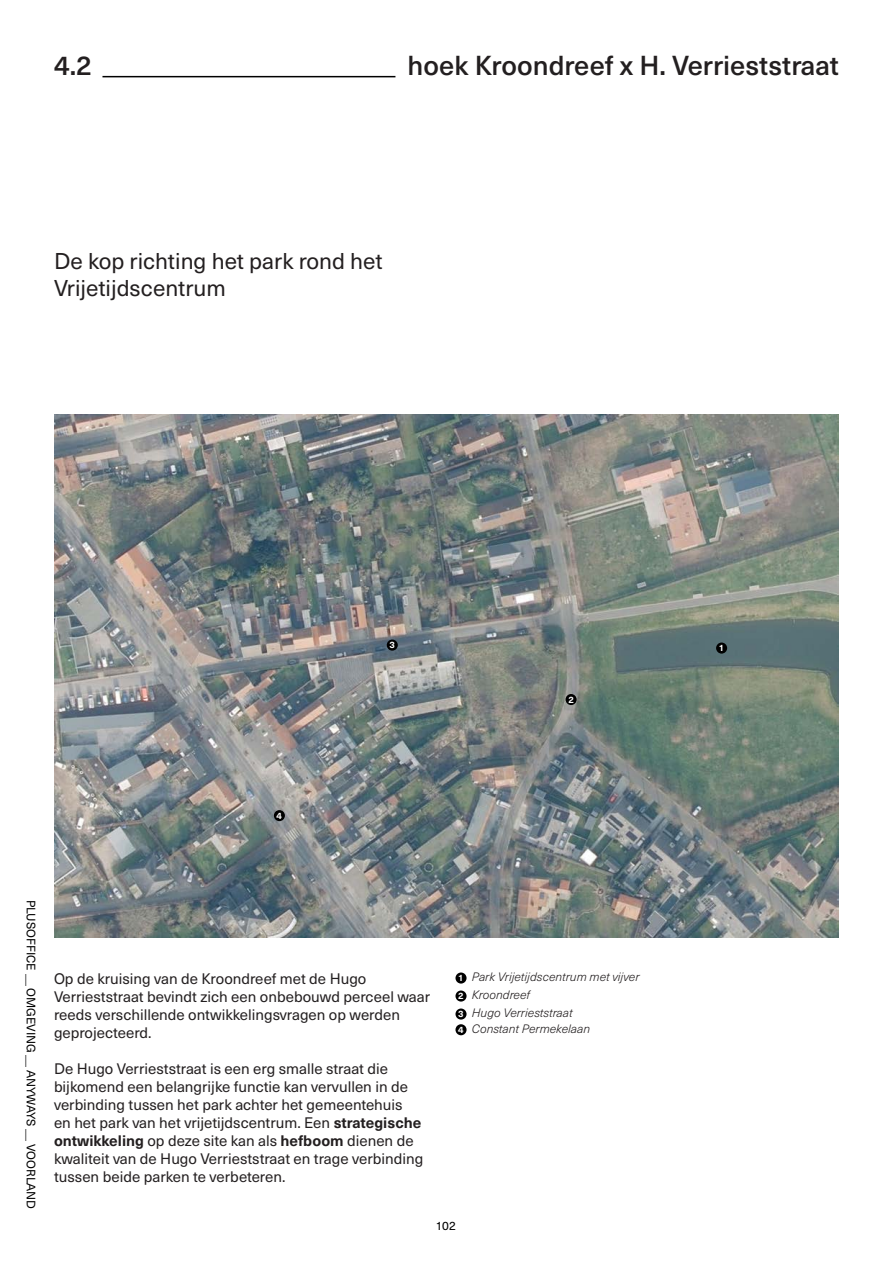
<style>
.page{position:relative;width:893px;height:1263px;background:#fff}
.page>*{position:absolute;margin:0;border:0;box-sizing:border-box;transform-origin:0 0}
.TITEL{font:500 27px "Neue Haas Unica W1 G";color:#231f20}
.ONDERTITEL{font:22.5px/27px "Neue Haas Unica W1 G";color:#231f20}
.BODY{font:15px/18px "Neue Haas Unica W1 G";color:#231f20}
.BODY-2{font:italic 300 12px "Neue Haas Unica W1 G";color:#231f20}
.t1{font:12px "Neue Haas Unica W1 G";color:#000}
.ANNO_Titel{font:700 9.15px "Neue Haas Unica W1 G";color:#fff}
.s1{font-weight:700}
</style>
<div class="page">
<hr style="left:102px;top:76px;width:293px;height:1px;background:#000">
<img style="left:54px;top:414px;width:785px;height:523px">
<div style="left:455px;top:972px;width:12px;height:11px;background:#000;border-radius:50%"></div>
<div style="left:455px;top:990px;width:12px;height:11px;background:#000;border-radius:50%"></div>
<div style="left:455px;top:1008px;width:12px;height:11px;background:#000;border-radius:50%"></div>
<div style="left:455px;top:1024px;width:12px;height:11px;background:#000;border-radius:50%"></div>
<div style="left:716px;top:642px;width:11px;height:12px;background:#000;border-radius:50%"></div>
<div style="left:566px;top:694px;width:11px;height:11px;background:#000;border-radius:50%"></div>
<div style="left:387px;top:639px;width:11px;height:12px;background:#000;border-radius:50%"></div>
<div style="left:274px;top:810px;width:11px;height:11px;background:#000;border-radius:50%"></div>
<p class="TITEL" style="left:54px;top:45px;width:39px">4.2</p>
<p class="TITEL" style="left:408px;top:45px;width:433px">hoek Kroondreef x H. Verrieststraat</p>
<p class="ONDERTITEL" style="left:54px;top:247px;width:330px">De kop richting het park rond het<br>Vrijetijdscentrum</p>
<p class="ANNO_Titel" style="left:390px;top:638px;width:7px">3</p>
<p class="ANNO_Titel" style="left:568px;top:692px;width:7px">2</p>
<p class="ANNO_Titel" style="left:277px;top:809px;width:7px">4</p>
<p class="t1" style="left:40px;top:900px;width:311px;rotate:90deg">PLUSOFFICE __ OMGEVING __ ANYWAYS __ VOORLAND</p>
<p class="BODY" style="left:54px;top:968px;width:378px">Op de kruising van de Kroondreef met de Hugo Verrieststraat bevindt zich een onbebouwd perceel waar reeds verschillende ontwikkelingsvragen op werden geprojecteerd.</p>
<p class="BODY" style="left:54px;top:1058px;width:371px">De Hugo Verrieststraat is een erg smalle straat die bijkomend een belangrijke functie kan vervullen in de verbinding tussen het park achter het gemeentehuis<br>en het park van het vrijetijdscentrum. Een <span class="s1">strategische ontwikkeling</span> op deze site kan als <span class="s1">hefboom</span> dienen de kwaliteit van de Hugo Verrieststraat en trage verbinding tussen beide parken te verbeteren.</p>
<p class="ANNO_Titel" style="left:458px;top:971px;width:7px">1</p>
<p class="BODY-2" style="left:472px;top:968px;width:169px">Park Vrijetijdscentrum met vijver</p>
<p class="ANNO_Titel" style="left:458px;top:989px;width:7px">2</p>
<p class="BODY-2" style="left:472px;top:986px;width:60px">Kroondreef</p>
<p class="ANNO_Titel" style="left:458px;top:1007px;width:7px">3</p>
<p class="BODY-2" style="left:472px;top:1004px;width:102px">Hugo Verrieststraat</p>
<p class="ANNO_Titel" style="left:458px;top:1023px;width:7px">4</p>
<p class="BODY-2" style="left:472px;top:1020px;width:120px">Constant Permekelaan</p>
<p class="t1" style="left:436px;top:1216px;width:22px">102</p>
<p class="ANNO_Titel" style="left:719px;top:641px;width:7px">1</p>
</div>
